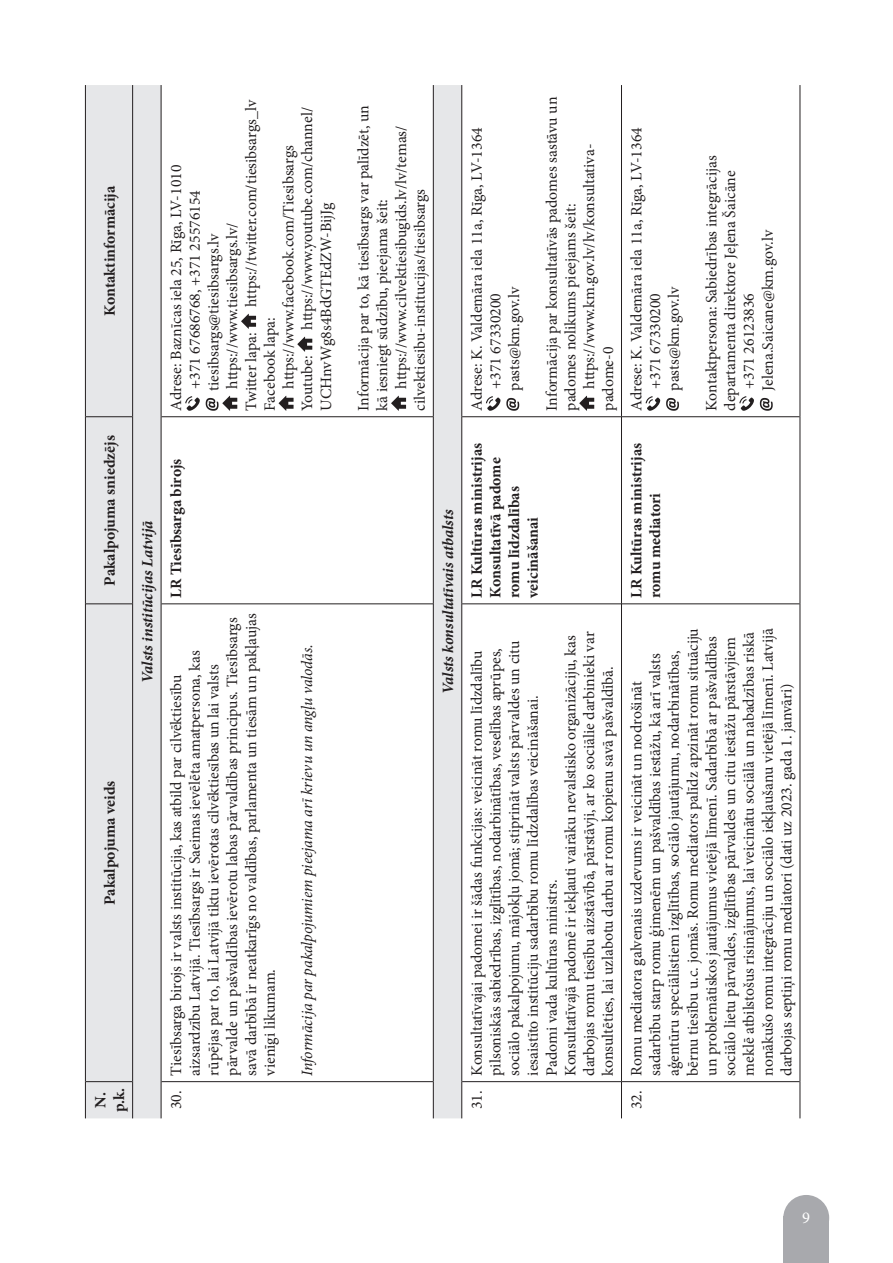
<style>
.page{position:relative;width:893px;height:1263px;background:#fff}
.page>*{position:absolute;margin:0;border:0;box-sizing:border-box;transform-origin:0 0}
.t1{font:16.5px "Minion Pro";color:#fff}
.t2{font:15.75px/18.8px "Minion Pro";color:#231f20}
.t3{font:700 15.75px/18.8px "Minion Pro";color:#231f20}
.t4{font:italic 15.75px "Minion Pro";letter-spacing:-.01em;color:#231f20}
.t5{font:italic 700 15.75px "Minion Pro";letter-spacing:-.005em;color:#231f20}
</style>
<div class="page">
<div style="left:783px;top:1195px;width:46px;height:46px;background:#a8a9ad;border-radius:50%"></div>
<div style="left:783px;top:1216px;width:46px;height:47px;background:#a8a9ad"></div>
<svg style="left:86px;top:85px;width:375px;height:1033px"></svg>
<hr style="left:85px;top:1082px;width:1px;height:36px;background:#231f20">
<hr style="left:85px;top:604px;width:1px;height:478px;background:#231f20">
<hr style="left:86px;top:1081px;width:46px;height:1px;background:#231f20">
<hr style="left:85px;top:417px;width:1px;height:187px;background:#231f20">
<hr style="left:86px;top:603px;width:46px;height:1px;background:#231f20">
<hr style="left:85px;top:85px;width:1px;height:332px;background:#231f20">
<hr style="left:86px;top:416px;width:46px;height:1px;background:#231f20">
<hr style="left:132px;top:1082px;width:1px;height:36px;background:#231f20">
<hr style="left:132px;top:604px;width:1px;height:478px;background:#231f20">
<hr style="left:132px;top:417px;width:1px;height:187px;background:#231f20">
<hr style="left:132px;top:85px;width:1px;height:332px;background:#231f20">
<hr style="left:161px;top:1082px;width:1px;height:36px;background:#231f20">
<hr style="left:161px;top:604px;width:1px;height:478px;background:#231f20">
<hr style="left:161px;top:1081px;width:272px;height:1px;background:#231f20">
<hr style="left:161px;top:417px;width:1px;height:187px;background:#231f20">
<hr style="left:161px;top:603px;width:272px;height:1px;background:#231f20">
<hr style="left:161px;top:85px;width:1px;height:332px;background:#231f20">
<hr style="left:161px;top:416px;width:272px;height:1px;background:#231f20">
<hr style="left:433px;top:1082px;width:1px;height:36px;background:#231f20">
<hr style="left:433px;top:604px;width:1px;height:478px;background:#231f20">
<hr style="left:433px;top:417px;width:1px;height:187px;background:#231f20">
<hr style="left:433px;top:85px;width:1px;height:332px;background:#231f20">
<hr style="left:461px;top:1082px;width:1px;height:36px;background:#231f20">
<hr style="left:461px;top:604px;width:1px;height:478px;background:#231f20">
<hr style="left:462px;top:1081px;width:159px;height:1px;background:#231f20">
<hr style="left:461px;top:417px;width:1px;height:187px;background:#231f20">
<hr style="left:462px;top:603px;width:159px;height:1px;background:#231f20">
<hr style="left:461px;top:85px;width:1px;height:332px;background:#231f20">
<hr style="left:462px;top:416px;width:159px;height:1px;background:#231f20">
<hr style="left:621px;top:1082px;width:1px;height:36px;background:#231f20">
<hr style="left:621px;top:604px;width:1px;height:478px;background:#231f20">
<hr style="left:622px;top:1081px;width:178px;height:1px;background:#231f20">
<hr style="left:621px;top:417px;width:1px;height:187px;background:#231f20">
<hr style="left:622px;top:603px;width:178px;height:1px;background:#231f20">
<hr style="left:621px;top:85px;width:1px;height:332px;background:#231f20">
<hr style="left:622px;top:416px;width:178px;height:1px;background:#231f20">
<hr style="left:800px;top:1082px;width:1px;height:36px;background:#231f20">
<hr style="left:800px;top:604px;width:1px;height:478px;background:#231f20">
<hr style="left:800px;top:417px;width:1px;height:187px;background:#231f20">
<hr style="left:800px;top:85px;width:1px;height:332px;background:#231f20">
<svg style="left:185px;top:396px;width:15px;height:15px"></svg>
<svg style="left:206px;top:396px;width:31px;height:15px"></svg>
<svg style="left:241px;top:314px;width:15px;height:15px"></svg>
<svg style="left:279px;top:396px;width:15px;height:15px"></svg>
<svg style="left:297px;top:337px;width:15px;height:15px"></svg>
<svg style="left:391px;top:396px;width:15px;height:15px"></svg>
<svg style="left:486px;top:396px;width:14px;height:15px"></svg>
<svg style="left:506px;top:398px;width:13px;height:13px"></svg>
<svg style="left:579px;top:396px;width:15px;height:15px"></svg>
<svg style="left:646px;top:396px;width:14px;height:15px"></svg>
<svg style="left:666px;top:398px;width:13px;height:13px"></svg>
<svg style="left:739px;top:396px;width:15px;height:15px"></svg>
<svg style="left:760px;top:398px;width:13px;height:13px"></svg>
<p class="t3" style="left:100px;top:316px;width:132px;rotate:-90deg">Kontaktinformācija</p>
<p class="t3" style="left:100px;top:585px;width:152px;rotate:-90deg">Pakalpojuma sniedzējs</p>
<p class="t3" style="left:100px;top:905px;width:125px;rotate:-90deg">Pakalpojuma veids</p>
<p class="t3" style="left:91px;top:1112px;width:26px;rotate:-90deg">N. p.k.</p>
<p class="t2" style="left:242px;top:307px;width:208px;rotate:-90deg">https://twitter.com/tiesibsargs_lv</p>
<p class="t2" style="left:298px;top:411px;width:305px;text-indent:81px;rotate:-90deg">https://www.youtube.com/channel/<br>UCHnvWg8s4BdGTEdZW-BijJg</p>
<p class="t2" style="left:354px;top:411px;width:307px;rotate:-90deg">Informācija par to, kā tiesībsargs var palīdzēt, un kā iesniegt sūdzību, pieejama šeit:</p>
<p class="t2" style="left:392px;top:411px;width:287px;text-indent:22px;rotate:-90deg">https://www.cilvektiesibugids.lv/lv/temas/ cilvektiesibu-institucijas/tiesibsargs</p>
<p class="t2" style="left:279px;top:389px;width:245px;rotate:-90deg">https://www.facebook.com/Tiesibsargs</p>
<p class="t2" style="left:167px;top:411px;width:247px;rotate:-90deg">Adrese: Baznīcas iela 25, Rīga, LV-1010</p>
<p class="t2" style="left:185px;top:389px;width:200px;rotate:-90deg">+371 67686768, +371 25576154</p>
<p class="t2" style="left:204px;top:391px;width:159px;rotate:-90deg">tiesibsargs@tiesibsargs.lv</p>
<p class="t2" style="left:223px;top:389px;width:167px;rotate:-90deg">https://www.tiesibsargs.lv/</p>
<p class="t2" style="left:260px;top:411px;width:95px;rotate:-90deg">Facebook lapa:</p>
<p class="t2" style="left:242px;top:411px;width:80px;rotate:-90deg">Twitter lapa:</p>
<p class="t2" style="left:298px;top:411px;width:57px;rotate:-90deg">Youtube:</p>
<p class="t5" style="left:136px;top:683px;width:164px;rotate:-90deg">Valsts institūcijas Latvijā</p>
<p class="t3" style="left:166px;top:598px;width:141px;rotate:-90deg">LR Tiesībsarga birojs</p>
<p class="t2" style="left:167px;top:1076px;width:464px;text-indent:-34px;rotate:-90deg">30. Tiesībsarga birojs ir valsts institūcija, kas atbild par cilvēktiesību aizsardzību Latvijā. Tiesībsargs ir Saeimas ievēlēta amatpersona, kas rūpējas par to, lai Latvijā tiktu ievērotas cilvēktiesības un lai valsts pārvalde un pašvaldības ievērotu labas pārvaldības principus. Tiesībsargs savā darbībā ir neatkarīgs no valdības, parlamenta un tiesām un pakļaujas vienīgi likumam.</p>
<p class="t4" style="left:296px;top:1076px;width:433px;rotate:-90deg">Informācija par pakalpojumiem pieejama arī krievu un angļu valodās.</p>
<p class="t5" style="left:437px;top:694px;width:186px;rotate:-90deg">Valsts konsultatīvais atbalsts</p>
<p class="t2" style="left:467px;top:391px;width:265px;text-indent:-20px;rotate:-90deg">Adrese: K. Valdemāra iela 11a, Rīga, LV-1364 +371 67330200<br>pasts@km.gov.lv</p>
<p class="t2" style="left:542px;top:411px;width:316px;rotate:-90deg">Informācija par konsultatīvās padomes sastāvu un</p>
<p class="t2" style="left:580px;top:389px;width:246px;rotate:-90deg">https://www.km.gov.lv/lv/konsultativa-</p>
<p class="t2" style="left:561px;top:411px;width:208px;rotate:-90deg">padomes nolikums pieejams šeit:</p>
<p class="t2" style="left:599px;top:411px;width:66px;rotate:-90deg">padome-0</p>
<p class="t3" style="left:467px;top:598px;width:156px;rotate:-90deg">LR Kultūras ministrijas<br>Konsultatīvā padome romu līdzdalības veicināšanai</p>
<p class="t2" style="left:467px;top:1076px;width:446px;text-indent:-34px;rotate:-90deg">31. Konsultatīvajai padomei ir šādas funkcijas: veicināt romu līdzdalību pilsoniskās sabiedrības, izglītības, nodarbinātības, veselības aprūpes, sociālo pakalpojumu, mājokļu jomā; stiprināt valsts pārvaldes un citu iesaistīto institūciju sadarbību romu līdzdalības veicināšanai.<br>Padomi vada kultūras ministrs.<br>Konsultatīvajā padomē ir iekļauti vairāku nevalstisko organizāciju, kas darbojas romu tiesību aizstāvībā, pārstāvji, ar ko sociālie darbinieki var konsultēties, lai uzlabotu darbu ar romu kopienu savā pašvaldībā.</p>
<p class="t2" style="left:627px;top:391px;width:265px;text-indent:-20px;rotate:-90deg">Adrese: K. Valdemāra iela 11a, Rīga, LV-1364 +371 67330200<br>pasts@km.gov.lv</p>
<p class="t3" style="left:627px;top:598px;width:156px;rotate:-90deg">LR Kultūras ministrijas romu mediatori</p>
<p class="t2" style="left:702px;top:411px;width:257px;rotate:-90deg">Kontaktpersona: Sabiedrības integrācijas</p>
<p class="t2" style="left:721px;top:411px;width:242px;rotate:-90deg">departamenta direktore Jeļena Šaicāne</p>
<p class="t2" style="left:758px;top:391px;width:162px;rotate:-90deg">Jelena.Saicane@km.gov.lv</p>
<p class="t2" style="left:740px;top:389px;width:97px;rotate:-90deg">+371 26123836</p>
<p class="t2" style="left:627px;top:1076px;width:449px;text-indent:-34px;rotate:-90deg">32. Romu mediatora galvenais uzdevums ir veicināt un nodrošināt sadarbību starp romu ģimenēm un pašvaldības iestāžu, kā arī valsts aģentūru speciālistiem izglītības, sociālo jautājumu, nodarbinātības, bērnu tiesību u.c. jomās. Romu mediators palīdz apzināt romu situāciju un problemātiskos jautājumus vietējā līmenī. Sadarbībā ar pašvaldības sociālo lietu pārvaldes, izglītības pārvaldes un citu iestāžu pārstāvjiem meklē atbilstošus risinājumus, lai veicinātu sociālā un nabadzības riskā nonākušo romu integrāciju un sociālo iekļaušanu vietējā līmenī. Latvijā darbojas septiņi romu mediatori (dati uz 2023. gada 1. janvāri)</p>
<p class="t1" style="left:802px;top:1206px;width:9px">9</p>
</div>
